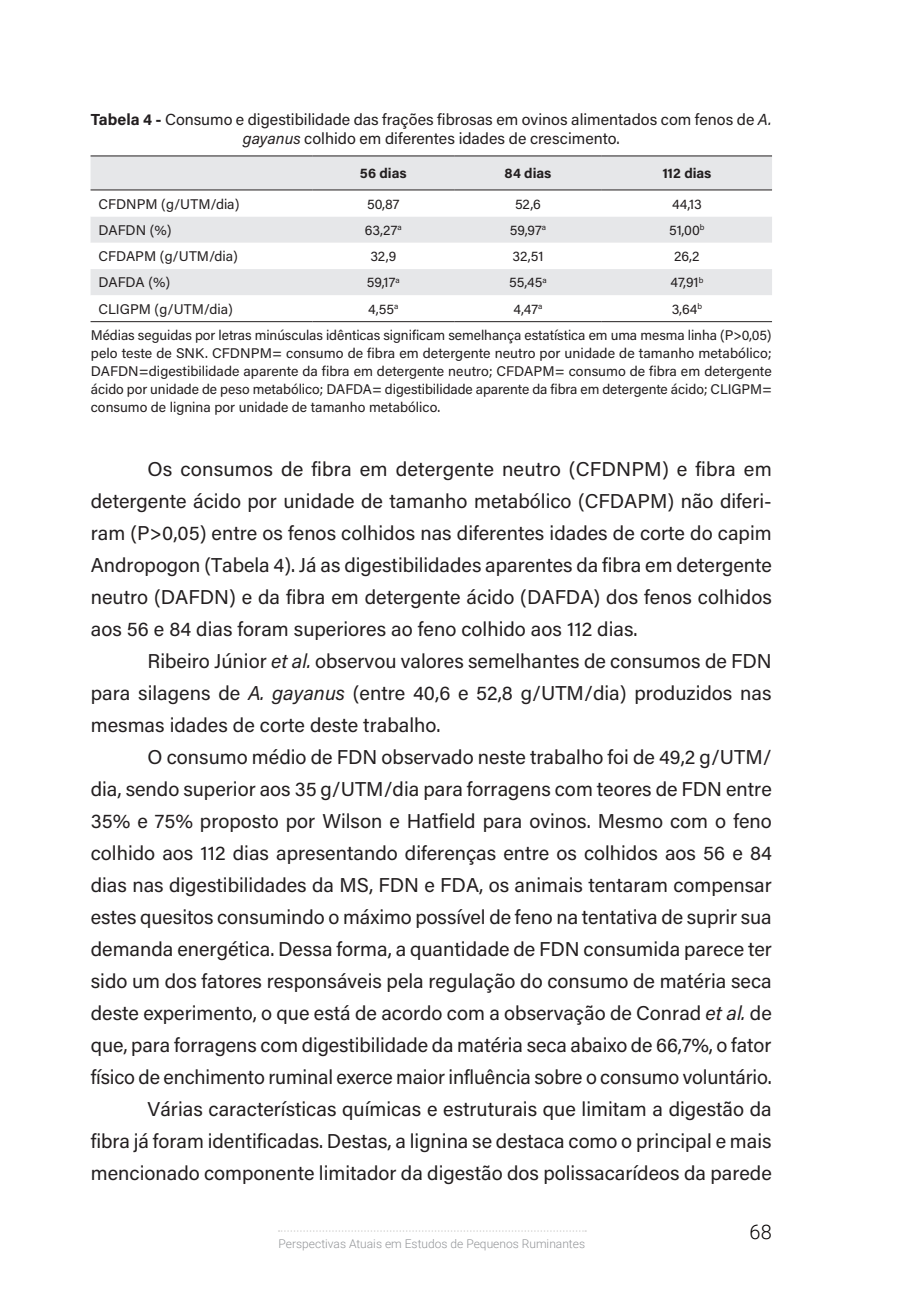
<style>
.page{position:relative;width:908px;height:1304px;background:#fff}
.page>*{position:absolute;margin:0;border:0;box-sizing:border-box;transform-origin:0 0}
._04_texto{font:20px/32px "Acumin Pro";color:#231f20;text-align:justify}
.t1{font:300 20px "Roboto";color:#040101}
._06_figura-quadro-tabela{font:16px/19.2px "Acumin Pro";color:#231f20;text-align:center}
.Texto_Esquerda_Preto{font:14px/18px "Acumin Pro";color:#231f20;text-align:justify}
.Texto_Centro_Preto{font:14px "Acumin Pro";color:#231f20}
.Texto_Centro_Preto-2{font:700 14px "Acumin Pro";letter-spacing:-.005em;color:#231f20}
.t2{font:300 12px "Roboto";color:#939598}
.s1{font-weight:700}
.s2{font-style:italic}
</style>
<div class="page">
<svg style="left:278px;top:1230px;width:308px;height:2px"></svg>
<div style="left:90px;top:157px;width:681px;height:33px;background:#e6e7e9"></div>
<svg style="left:90px;top:217px;width:681px;height:78px;fill:#e6e7e9"></svg>
<hr style="left:90px;top:156px;width:222px;height:1px;background:#231f20">
<hr style="left:312px;top:156px;width:142px;height:1px;background:#231f20">
<hr style="left:454px;top:156px;width:147px;height:1px;background:#231f20">
<hr style="left:601px;top:156px;width:170px;height:1px;background:#231f20">
<hr style="left:90px;top:190px;width:222px;height:1px;background:#231f20">
<hr style="left:312px;top:190px;width:142px;height:1px;background:#231f20">
<hr style="left:454px;top:190px;width:147px;height:1px;background:#231f20">
<hr style="left:601px;top:190px;width:170px;height:1px;background:#231f20">
<hr style="left:90px;top:321px;width:222px;height:1px;background:#231f20">
<hr style="left:312px;top:321px;width:142px;height:1px;background:#231f20">
<hr style="left:454px;top:321px;width:147px;height:1px;background:#231f20">
<hr style="left:601px;top:321px;width:170px;height:1px;background:#231f20">
<p class="_06_figura-quadro-tabela" style="left:91px;top:109px;width:682px"><span class="s1">Tabela 4 -</span> Consumo e digestibilidade das frações fibrosas em ovinos alimentados com fenos de <span class="s2">A. gayanus</span> colhido em diferentes idades de crescimento.</p>
<p class="Texto_Centro_Preto-2" style="left:360px;top:163px;width:48px">56 dias</p>
<p class="Texto_Centro_Preto-2" style="left:504px;top:163px;width:48px">84 dias</p>
<p class="Texto_Centro_Preto-2" style="left:662px;top:163px;width:51px">112 dias</p>
<p class="Texto_Esquerda_Preto" style="left:98px;top:194px;width:142px">CFDNPM (g/UTM/dia)</p>
<p class="Texto_Centro_Preto" style="left:367px;top:194px;width:34px">50,87</p>
<p class="Texto_Centro_Preto" style="left:515px;top:194px;width:27px">52,6</p>
<p class="Texto_Centro_Preto" style="left:671px;top:194px;width:31px">44,13</p>
<p class="Texto_Esquerda_Preto" style="left:98px;top:220px;width:74px">DAFDN (%)</p>
<p class="Texto_Centro_Preto" style="left:364px;top:220px;width:38px">63,27<sup>a</sup></p>
<p class="Texto_Centro_Preto" style="left:509px;top:220px;width:38px">59,97<sup>a</sup></p>
<p class="Texto_Centro_Preto" style="left:669px;top:220px;width:37px">51,00<sup>b</sup></p>
<p class="Texto_Esquerda_Preto" style="left:98px;top:247px;width:141px">CFDAPM (g/UTM/dia)</p>
<p class="Texto_Centro_Preto" style="left:370px;top:246px;width:27px">32,9</p>
<p class="Texto_Centro_Preto" style="left:512px;top:246px;width:33px">32,51</p>
<p class="Texto_Centro_Preto" style="left:674px;top:246px;width:27px">26,2</p>
<p class="Texto_Esquerda_Preto" style="left:98px;top:273px;width:73px">DAFDA (%)</p>
<p class="Texto_Centro_Preto" style="left:366px;top:273px;width:34px">59,17<sup>a</sup></p>
<p class="Texto_Centro_Preto" style="left:509px;top:273px;width:39px">55,45<sup>a</sup></p>
<p class="Texto_Centro_Preto" style="left:670px;top:273px;width:34px">47,91<sup>b</sup></p>
<p class="Texto_Esquerda_Preto" style="left:98px;top:299px;width:136px">CLIGPM (g/UTM/dia)</p>
<p class="Texto_Centro_Preto" style="left:368px;top:299px;width:32px">4,55<sup>a</sup></p>
<p class="Texto_Centro_Preto" style="left:513px;top:299px;width:30px">4,47<sup>a</sup></p>
<p class="Texto_Centro_Preto" style="left:671px;top:299px;width:32px">3,64<sup>b</sup></p>
<p class="Texto_Esquerda_Preto" style="left:91px;top:325px;width:682px">Médias seguidas por letras minúsculas idênticas significam semelhança estatística em uma mesma linha (P&gt;0,05) pelo teste de SNK. CFDNPM= consumo de fibra em detergente neutro por unidade de tamanho metabólico; DAFDN=digestibilidade aparente da fibra em detergente neutro; CFDAPM= consumo de fibra em detergente ácido por unidade de peso metabólico; DAFDA= digestibilidade aparente da fibra em detergente ácido; CLIGPM= consumo de lignina por unidade de tamanho metabólico.</p>
<p class="_04_texto" style="left:91px;top:452px;width:682px;text-indent:57px">Os consumos de fibra em detergente neutro (CFDNPM) e fibra em detergente ácido por unidade de tamanho metabólico (CFDAPM) não diferi&shy;ram (P&gt;0,05) entre os fenos colhidos nas diferentes idades de corte do capim Andropogon (Tabela 4). Já as digestibilidades aparentes da fibra em detergente neutro (DAFDN) e da fibra em detergente ácido (DAFDA) dos fenos colhidos aos 56 e 84 dias foram superiores ao feno colhido aos 112 dias.</p>
<p class="_04_texto" style="left:91px;top:644px;width:682px;text-indent:57px">Ribeiro Júnior <span class="s2">et al.</span> observou valores semelhantes de consumos de FDN para silagens de <span class="s2">A. gayanus</span> (entre 40,6 e 52,8 g/UTM/dia) produzidos nas mesmas idades de corte deste trabalho.</p>
<p class="_04_texto" style="left:91px;top:740px;width:682px;text-indent:57px">O consumo médio de FDN observado neste trabalho foi de 49,2 g/UTM/ dia, sendo superior aos 35 g/UTM/dia para forragens com teores de FDN entre 35% e 75% proposto por Wilson e Hatfield para ovinos. Mesmo com o feno colhido aos 112 dias apresentando diferenças entre os colhidos aos 56 e 84 dias nas digestibilidades da MS, FDN e FDA, os animais tentaram compensar estes quesitos consumindo o máximo possível de feno na tentativa de suprir sua demanda energética. Dessa forma, a quantidade de FDN consumida parece ter sido um dos fatores responsáveis pela regulação do consumo de matéria seca deste experimento, o que está de acordo com a observação de Conrad <span class="s2">et al.</span> de que, para forragens com digestibilidade da matéria seca abaixo de 66,7%, o fator físico de enchimento ruminal exerce maior influência sobre o consumo voluntário.</p>
<p class="_04_texto" style="left:91px;top:1092px;width:682px;text-indent:57px">Várias características químicas e estruturais que limitam a digestão da fibra já foram identificadas. Destas, a lignina se destaca como o principal e mais mencionado componente limitador da digestão dos polissacarídeos da parede</p>
<p class="t2" style="left:278px;top:1235px;width:308px">Perspectivas Atuais em Estudos de Pequenos Ruminantes</p>
<p class="t1" style="left:749px;top:1218px;width:24px">68</p>
</div>
